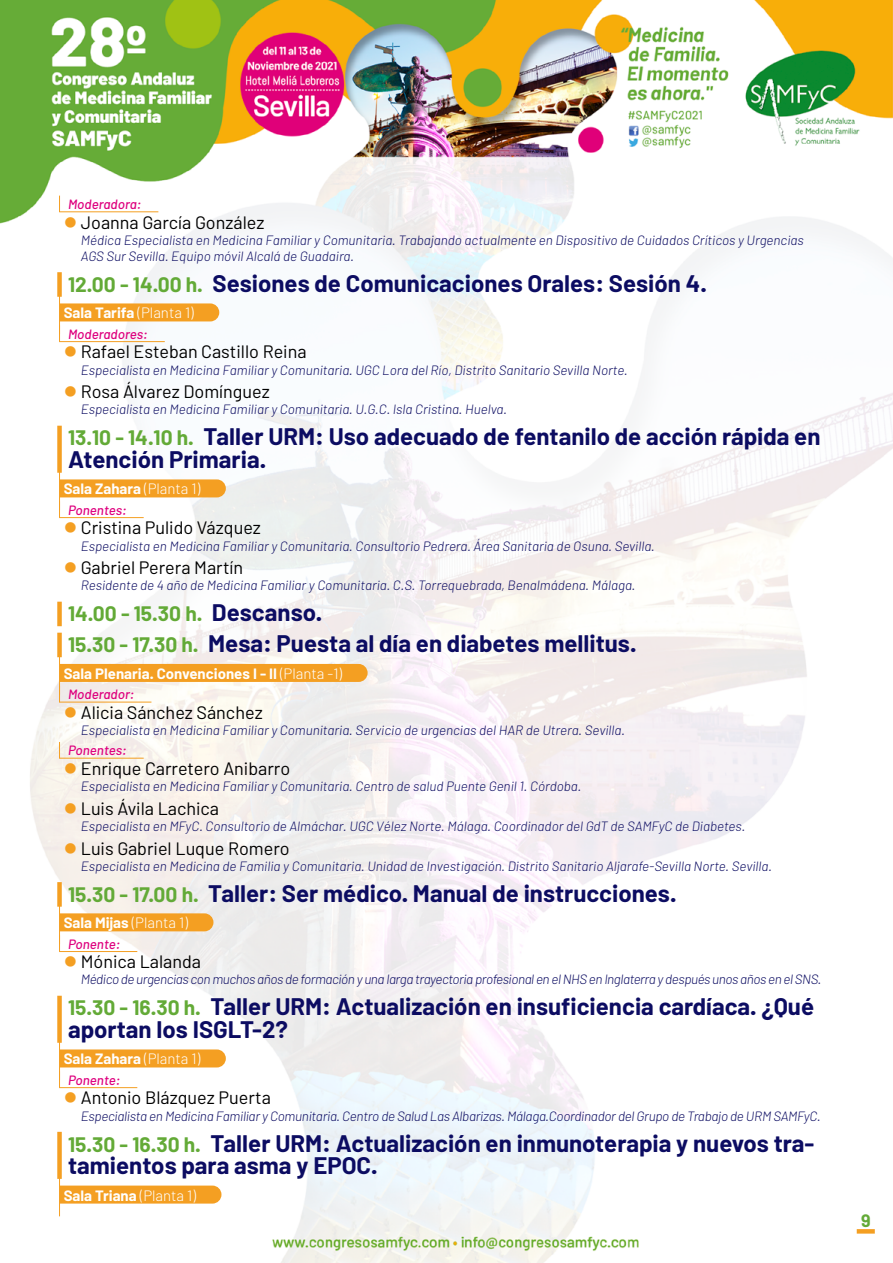
<style>
.page{position:relative;width:893px;height:1263px;background:#fff}
.page>*{position:absolute;margin:0;border:0;box-sizing:border-box;transform-origin:0 0}
.t1{font:700 24px/22.5px "Barlow";color:#0c0c62}
.t2{font:700 21px "Barlow";color:#63aa37}
.t3{font:18px "Barlow";color:#000}
.t4{font:700 18px "Barlow";color:#63aa37}
.t5{font:700 15px "Barlow";color:#fff}
.t6{font:italic 300 13.5px/16.2px "Barlow";color:#0c0c62}
.t7{font:italic 300 13.5px "Barlow";letter-spacing:-.02em;color:#0c0c62}
.t8{font:italic 300 13.5px "Barlow";letter-spacing:-.03em;color:#0c0c62}
.t9{font:italic 500 13.5px "Barlow";color:#de007e}
.s1{font-size:21px;color:#63aa37}
.s2{font-weight:300}
.s3{font-size:24px;color:#0c0c62}
</style>
<div class="page">
<img style="left:0;top:0;width:893px;height:1263px">
<svg style="left:857px;top:1229px;width:18px;height:4px"></svg>
<hr style="left:59px;top:212px;width:99px;height:1px;background:#f49f22">
<div style="left:57px;top:272px;width:5px;height:25px;background:#f49f22"></div>
<hr style="left:59px;top:291px;width:1px;height:43px;background:#f49f22">
<div style="left:57px;top:426px;width:5px;height:47px;background:#f49f22"></div>
<hr style="left:59px;top:467px;width:1px;height:43px;background:#f49f22">
<div style="left:57px;top:602px;width:5px;height:24px;background:#f49f22"></div>
<div style="left:57px;top:633px;width:5px;height:24px;background:#f49f22"></div>
<hr style="left:59px;top:651px;width:1px;height:44px;background:#f49f22">
<hr style="left:59px;top:758px;width:85px;height:1px;background:#f49f22">
<div style="left:57px;top:882px;width:5px;height:25px;background:#f49f22"></div>
<hr style="left:59px;top:901px;width:1px;height:43px;background:#f49f22">
<div style="left:57px;top:996px;width:5px;height:47px;background:#f49f22"></div>
<hr style="left:59px;top:1037px;width:1px;height:43px;background:#f49f22">
<div style="left:57px;top:1132px;width:5px;height:47px;background:#f49f22"></div>
<div style="left:60px;top:1185px;width:161px;height:18px;background:#f49f22"></div>
<hr style="left:59px;top:1173px;width:1px;height:43px;background:#f49f22">
<svg style="left:59px;top:196px;width:17px;height:31px"></svg>
<svg style="left:59px;top:303px;width:160px;height:54px"></svg>
<svg style="left:65px;top:386px;width:11px;height:11px"></svg>
<svg style="left:59px;top:479px;width:167px;height:54px"></svg>
<svg style="left:65px;top:562px;width:11px;height:11px"></svg>
<svg style="left:59px;top:664px;width:309px;height:53px"></svg>
<svg style="left:59px;top:742px;width:17px;height:32px"></svg>
<svg style="left:65px;top:803px;width:11px;height:10px"></svg>
<svg style="left:65px;top:843px;width:11px;height:10px"></svg>
<svg style="left:59px;top:913px;width:154px;height:54px"></svg>
<svg style="left:59px;top:1049px;width:167px;height:54px"></svg>
<p class="t9" style="left:68px;top:196px;width:75px">Moderadora:</p>
<h3 class="t3" style="left:81px;top:211px;width:185px">Joanna García González</h3>
<p class="t6" style="left:81px;top:231px;width:724px">Médica Especialista en Medicina Familiar y Comunitaria. Trabajando actualmente en Dispositivo de Cuidados Críticos y Urgencias<br>AGS Sur Sevilla. Equipo móvil Alcalá de Guadaira.</p>
<h1 class="t1" style="left:68px;top:272px;width:640px"><span class="s1">12.00 - 14.00 h.</span> Sesiones de Comunicaciones Orales: Sesión 4.</h1>
<p class="t5" style="left:64px;top:304px;width:131px">Sala Tarifa <span class="s2">(Planta 1)</span></p>
<p class="t9" style="left:68px;top:326px;width:81px">Moderadores:</p>
<h3 class="t3" style="left:81px;top:341px;width:227px">Rafael Esteban Castillo Reina</h3>
<p class="t6" style="left:81px;top:361px;width:548px">Especialista en Medicina Familiar y Comunitaria. UGC Lora del Río, Distrito Sanitario Sevilla Norte.</p>
<h3 class="t3" style="left:81px;top:381px;width:191px">Rosa Álvarez Domínguez</h3>
<p class="t6" style="left:81px;top:401px;width:428px">Especialista en Medicina Familiar y Comunitaria. U.G.C. Isla Cristina. Huelva.</p>
<h1 class="t1" style="left:68px;top:425px;width:754px"><span class="s1">13.10 - 14.10 h.</span> Taller URM: Uso adecuado de fentanilo de acción rápida en<br>Atención Primaria.</h1>
<p class="t5" style="left:64px;top:480px;width:138px">Sala Zahara <span class="s2">(Planta 1)</span></p>
<p class="t9" style="left:68px;top:502px;width:60px">Ponentes:</p>
<h3 class="t3" style="left:81px;top:517px;width:182px">Cristina Pulido Vázquez</h3>
<p class="t6" style="left:81px;top:537px;width:575px">Especialista en Medicina Familiar y Comunitaria. Consultorio Pedrera. Área Sanitaria de Osuna. Sevilla.</p>
<h3 class="t3" style="left:81px;top:556px;width:164px">Gabriel Perera Martín</h3>
<p class="t6" style="left:81px;top:577px;width:556px">Residente de 4 año de Medicina Familiar y Comunitaria. C.S. Torrequebrada, Benalmádena. Málaga.</p>
<h2 class="t2" style="left:68px;top:601px;width:256px">14.00 - 15.30 h. <span class="s3">Descanso.</span></h2>
<h1 class="t1" style="left:68px;top:632px;width:570px"><span class="s1">15.30 - 17.30 h.</span> Mesa: Puesta al día en diabetes mellitus.</h1>
<p class="t5" style="left:64px;top:664px;width:280px">Sala Plenaria. Convenciones I - II <span class="s2">(Planta -1)</span></p>
<p class="t9" style="left:68px;top:686px;width:68px">Moderador:</p>
<h3 class="t3" style="left:81px;top:701px;width:183px">Alicia Sánchez Sánchez</h3>
<p class="t6" style="left:81px;top:722px;width:546px">Especialista en Medicina Familiar y Comunitaria. Servicio de urgencias del HAR de Utrera. Sevilla.</p>
<p class="t9" style="left:68px;top:742px;width:60px">Ponentes:</p>
<h3 class="t3" style="left:81px;top:757px;width:211px">Enrique Carretero Anibarro</h3>
<p class="t6" style="left:81px;top:778px;width:502px">Especialista en Medicina Familiar y Comunitaria. Centro de salud Puente Genil 1. Córdoba.</p>
<h3 class="t3" style="left:81px;top:797px;width:140px">Luis Ávila Lachica</h3>
<p class="t6" style="left:81px;top:818px;width:666px">Especialista en MFyC. Consultorio de Almáchar. UGC Vélez Norte. Málaga. Coordinador del GdT de SAMFyC de Diabetes.</p>
<h3 class="t3" style="left:81px;top:837px;width:210px">Luis Gabriel Luque Romero</h3>
<p class="t6" style="left:81px;top:857px;width:693px">Especialista en Medicina de Familia y Comunitaria. Unidad de Investigación. Distrito Sanitario Aljarafe-Sevilla Norte. Sevilla.</p>
<h1 class="t1" style="left:68px;top:882px;width:610px"><span class="s1">15.30 - 17.00 h.</span> Taller: Ser médico. Manual de instrucciones.</h1>
<p class="t5" style="left:64px;top:914px;width:126px">Sala Mijas <span class="s2">(Planta 1)</span></p>
<p class="t9" style="left:68px;top:935px;width:54px">Ponente:</p>
<h3 class="t3" style="left:81px;top:951px;width:122px">Mónica Lalanda</h3>
<p class="t8" style="left:81px;top:971px;width:742px">Médico de urgencias con muchos años de formación y una larga trayectoria profesional en el NHS en Inglaterra y después unos años en el SNS.</p>
<h1 class="t1" style="left:68px;top:995px;width:748px"><span class="s1">15.30 - 16.30 h.</span> Taller URM: Actualización en insuficiencia cardíaca. ¿Qué aportan los ISGLT-2?</h1>
<p class="t5" style="left:64px;top:1050px;width:138px">Sala Zahara <span class="s2">(Planta 1)</span></p>
<p class="t9" style="left:68px;top:1072px;width:54px">Ponente:</p>
<h3 class="t3" style="left:81px;top:1087px;width:192px">Antonio Blázquez Puerta</h3>
<p class="t7" style="left:81px;top:1107px;width:741px">Especialista en Medicina Familiar y Comunitaria. Centro de Salud Las Albarizas. Málaga.Coordinador del Grupo de Trabajo de URM SAMFyC.</p>
<h1 class="t1" style="left:68px;top:1131px;width:748px"><span class="s1">15.30 - 16.30 h.</span> Taller URM: Actualización en inmunoterapia y nuevos tra&shy;tamientos para asma y EPOC.</h1>
<p class="t5" style="left:64px;top:1186px;width:134px">Sala Triana <span class="s2">(Planta 1)</span></p>
<h3 class="t4" style="left:861px;top:1209px;width:11px">9</h3>
</div>
